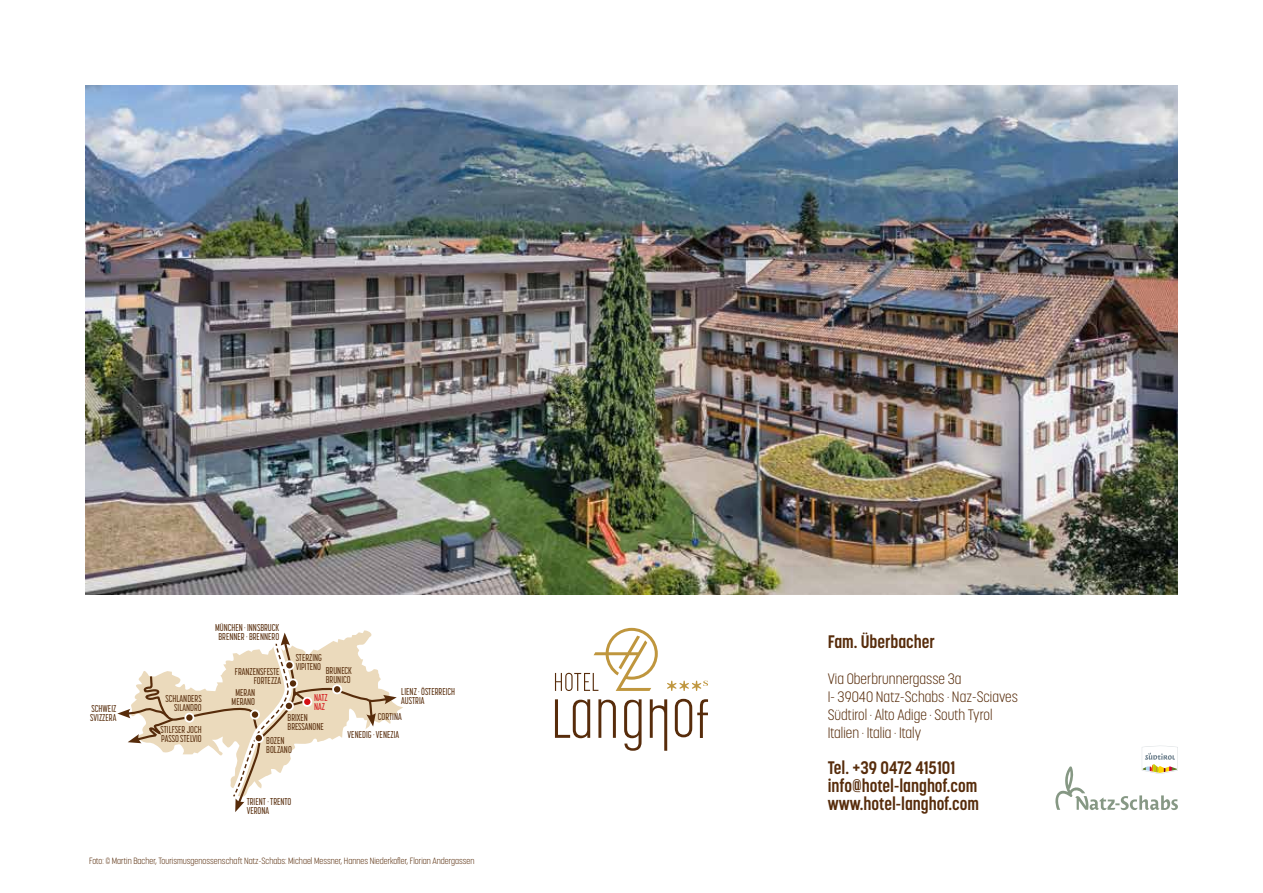
<style>
.page{position:relative;width:1263px;height:893px;background:#fff}
.page>*{position:absolute;margin:0;border:0;box-sizing:border-box;transform-origin:0 0}
.t1{font:700 18px/18px "Korolev Condensed";color:#572c0b}
.t2{font:300 15px/18px "Korolev Condensed";color:#572c0b}
.t3{font:500 9.9px/9px "Korolev Compressed";color:#572c0b}
.t4{font:500 9.9px/9px "Korolev Compressed";color:#d40f14}
.t5{font:300 9px "Korolev Condensed";color:#572c0b}
</style>
<div class="page">
<img style="left:85px;top:85px;width:1093px;height:509px">
<svg style="left:117px;top:633px;width:280px;height:179px"></svg>
<svg style="left:1055px;top:746px;width:123px;height:64px"></svg>
<svg style="left:555px;top:699px;width:35px;height:39px"></svg>
<svg style="left:598px;top:699px;width:18px;height:39px"></svg>
<svg style="left:624px;top:699px;width:17px;height:52px"></svg>
<svg style="left:650px;top:699px;width:17px;height:52px"></svg>
<svg style="left:675px;top:699px;width:33px;height:39px"></svg>
<svg style="left:667px;top:681px;width:41px;height:10px"></svg>
<svg style="left:555px;top:628px;width:103px;height:63px"></svg>
<p class="t3" style="left:166px;top:694px;width:38px">SCHLANDERS</p>
<p class="t3" style="left:92px;top:704px;width:26px">SCHWEIZ</p>
<p class="t3" style="left:174px;top:703px;width:29px">SILANDRO</p>
<p class="t3" style="left:90px;top:713px;width:28px">SVIZZERA</p>
<p class="t3" style="left:161px;top:725px;width:43px">STILFSER JOCH<br>PASSO STELVIO</p>
<p class="t3" style="left:215px;top:623px;width:66px;text-align:center">MÜNCHEN · INNSBRUCK<br>BRENNER · BRENNERO</p>
<h1 class="t1" style="left:828px;top:633px;width:109px">Fam. Überbacher</h1>
<h2 class="t2" style="left:828px;top:670px;width:192px">Via Oberbrunnergasse 3a<br>I- 39040 Natz-Schabs · Naz-Sciaves<br>Südtirol · Alto Adige · South Tyrol<br>Italien · Italia · Italy</h2>
<h1 class="t1" style="left:828px;top:759px;width:153px">Tel. +39 0472 415101 info@hotel-langhof.com www.hotel-langhof.com</h1>
<p class="t3" style="left:296px;top:653px;width:58px">STERZING<br>VIPITENO BRUNECK</p>
<p class="t3" style="left:326px;top:675px;width:26px">BRUNICO</p>
<p class="t3" style="left:235px;top:667px;width:48px;text-align:right">FRANZENSFESTE<br>FORTEZZA</p>
<p class="t3" style="left:401px;top:687px;width:55px">LIENZ · ÖSTERREICH<br>AUSTRIA</p>
<p class="t3" style="left:378px;top:712px;width:25px">CORTINA</p>
<p class="t3" style="left:232px;top:688px;width:25px;text-align:center">MERAN<br>MERANO</p>
<p class="t4" style="left:314px;top:693px;width:15px">NATZ<br>NAZ</p>
<p class="t3" style="left:288px;top:712px;width:38px">BRIXEN<br>BRESSANONE</p>
<p class="t3" style="left:348px;top:730px;width:53px">VENEDIG · VENEZIA</p>
<p class="t3" style="left:266px;top:736px;width:27px">BOZEN<br>BOLZANO</p>
<p class="t3" style="left:247px;top:797px;width:46px">TRIENT · TRENTO<br>VERONA</p>
<p class="t5" style="left:89px;top:856px;width:387px">Foto: © Martin Bacher, Tourismusgenossenschaft Natz-Schabs: Michael Messner, Hannes Niederkofler, Florian Andergassen</p>
</div>
